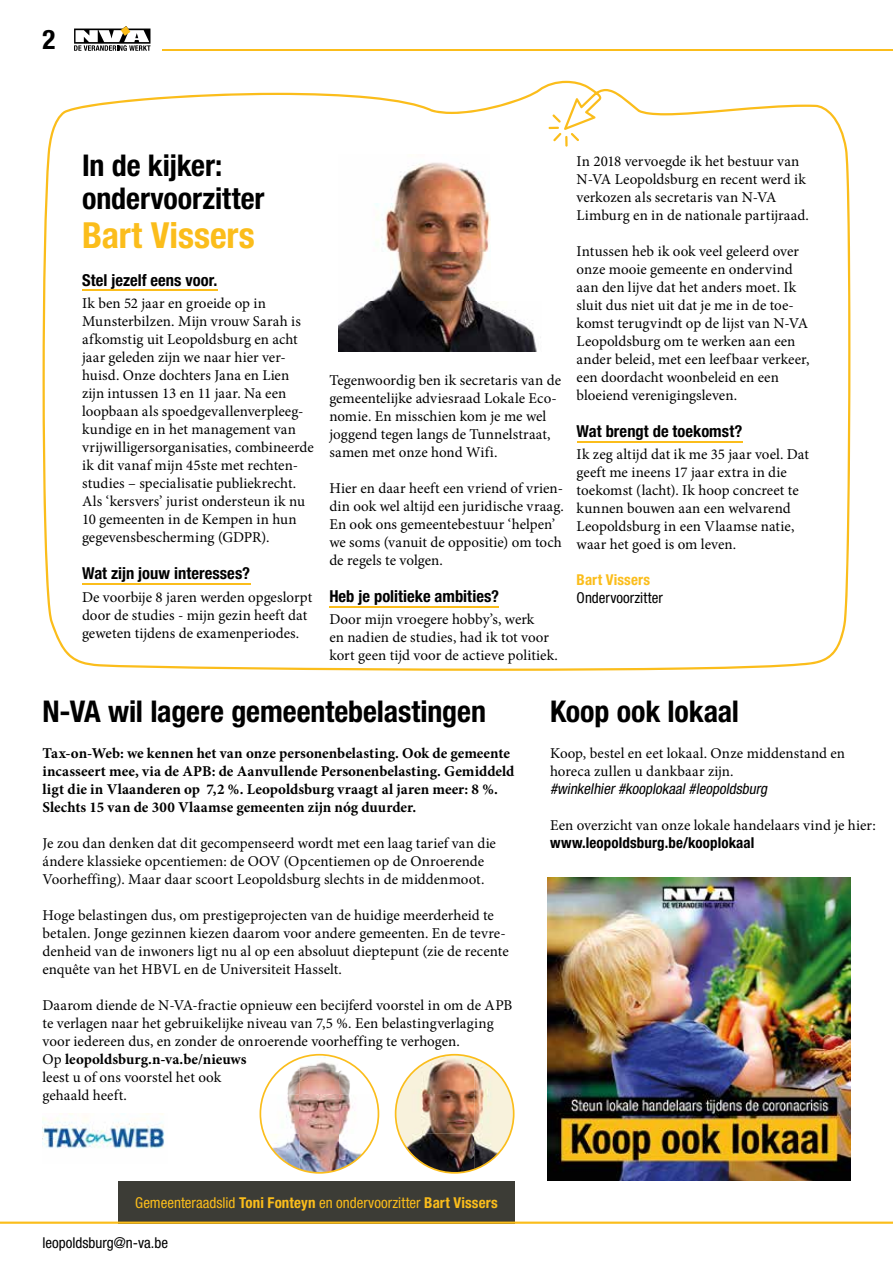
<style>
.page{position:relative;width:893px;height:1263px;background:#fff}
.page>*{position:absolute;margin:0;border:0;box-sizing:border-box;transform-origin:0 0}
.t1{font:700 condensed 36px "Helvetica Neue LT Std";color:#fbbd1b}
.t2{font:700 condensed 30px/33px "Helvetica Neue LT Std";letter-spacing:-.005em;color:#000}
.t3{font:700 condensed 27px "Helvetica Neue LT Std";color:#000}
.t4{font:700 condensed 16.5px "Helvetica Neue LT Std";letter-spacing:.005em;color:#000}
.t5{font:15px/18px "Minion Pro";color:#000}
.t6{font:700 15px/18px "Minion Pro";letter-spacing:.005em;color:#000}
.t7{font:condensed 15px "Helvetica Neue LT Std";color:#fbbd1b}
.t8{font:condensed 15px "Helvetica Neue LT Std";color:#000}
.t9{font:italic condensed 15px "Helvetica Neue LT Std";color:#000}
.t10{font:700 condensed 15px "Helvetica Neue LT Std";letter-spacing:.005em;color:#000}
.t11{font:700 condensed 15px "Helvetica Neue LT Std";letter-spacing:.01em;color:#fbbd1b}
.s1{font-weight:700}
</style>
<div class="page">
<hr style="left:163px;top:50px;width:730px;height:1px;background:#fbbd1b">
<img style="left:395px;top:1054px;width:119px;height:120px">
<img style="left:260px;top:1054px;width:119px;height:120px">
<svg style="left:43px;top:81px;width:807px;height:590px"></svg>
<img style="left:548px;top:878px;width:302px;height:303px">
<hr style="left:82px;top:290px;width:135px;height:1px;background:#fbbd1b">
<hr style="left:82px;top:584px;width:168px;height:1px;background:#fbbd1b">
<hr style="left:329px;top:606px;width:170px;height:1px;background:#fbbd1b">
<hr style="left:577px;top:441px;width:165px;height:1px;background:#fbbd1b">
<img style="left:43px;top:1113px;width:122px;height:36px">
<div style="left:118px;top:1181px;width:396px;height:43px;background:#3c3c36"></div>
<img style="left:339px;top:155px;width:202px;height:196px">
<svg style="left:0;top:1186px;width:893px;height:38px"></svg>
<svg style="left:74px;top:26px;width:76px;height:25px"></svg>
<h3 class="t3" style="left:43px;top:23px;width:14px">2</h3>
<h2 class="t2" style="left:82px;top:149px;width:184px">In de kijker: ondervoorzitter</h2>
<h1 class="t1" style="left:82px;top:213px;width:174px">Bart Vissers</h1>
<p class="t4" style="left:82px;top:270px;width:137px">Stel jezelf eens voor.</p>
<p class="t5" style="left:82px;top:294px;width:233px">Ik ben 52 jaar en groeide op in Munsterbilzen. Mijn vrouw Sarah is afkomstig uit Leopoldsburg en acht jaar geleden zijn we naar hier ver&shy;huisd. Onze dochters Jana en Lien zijn intussen 13 en 11 jaar. Na een loopbaan als spoedgevallenverpleeg&shy;kundige en in het management van vrijwilligersorganisaties, combineerde ik dit vanaf mijn 45ste met rechten&shy;studies – specialisatie publiekrecht.<br>Als ‘kersvers’ jurist ondersteun ik nu 10 gemeenten in de Kempen in hun gegevensbescherming (GDPR).</p>
<p class="t4" style="left:82px;top:563px;width:170px">Wat zijn jouw interesses?</p>
<p class="t5" style="left:82px;top:588px;width:232px">De voorbije 8 jaren werden opgeslorpt door de studies - mijn gezin heeft dat geweten tijdens de examenperiodes.</p>
<p class="t5" style="left:329px;top:371px;width:233px">Tegenwoordig ben ik secretaris van de gemeentelijke adviesraad Lokale Eco&shy;nomie. En misschien kom je me wel joggend tegen langs de Tunnelstraat, samen met onze hond Wifi.</p>
<p class="t5" style="left:329px;top:479px;width:236px">Hier en daar heeft een vriend of vrien&shy;din ook wel altijd een juridische vraag.<br>En ook ons gemeentebestuur ‘helpen’ we soms (vanuit de oppositie) om toch de regels te volgen.</p>
<p class="t4" style="left:329px;top:586px;width:171px">Heb je politieke ambities?</p>
<p class="t5" style="left:329px;top:611px;width:230px">Door mijn vroegere hobby’s, werk<br>en nadien de studies, had ik tot voor kort geen tijd voor de actieve politiek.</p>
<p class="t5" style="left:577px;top:152px;width:234px">In 2018 vervoegde ik het bestuur van N-VA Leopoldsburg en recent werd ik verkozen als secretaris van N-VA Limburg en in de nationale partijraad.</p>
<p class="t5" style="left:577px;top:242px;width:234px">Intussen heb ik ook veel geleerd over onze mooie gemeente en ondervind aan den lijve dat het anders moet. Ik sluit dus niet uit dat je me in de toe&shy;komst terugvindt op de lijst van N-VA Leopoldsburg om te werken aan een ander beleid, met een leefbaar verkeer, een doordacht woonbeleid en een bloeiend verenigingsleven.</p>
<p class="t4" style="left:577px;top:421px;width:167px">Wat brengt de toekomst?</p>
<p class="t5" style="left:577px;top:446px;width:234px">Ik zeg altijd dat ik me 35 jaar voel. Dat geeft me ineens 17 jaar extra in die toekomst (lacht). Ik hoop concreet te kunnen bouwen aan een welvarend Leopoldsburg in een Vlaamse natie, waar het goed is om leven.</p>
<p class="t11" style="left:577px;top:571px;width:75px">Bart Vissers</p>
<p class="t8" style="left:577px;top:589px;width:88px">Ondervoorzitter</p>
<h2 class="t2" style="left:43px;top:694px;width:445px">N-VA wil lagere gemeentebelastingen</h2>
<p class="t6" style="left:43px;top:744px;width:473px">Tax-on-Web: we kennen het van onze personenbelasting. Ook de gemeente incasseert mee, via de APB: de Aanvullende Personenbelasting. Gemiddeld ligt die in Vlaanderen op 7,2 %. Leopoldsburg vraagt al jaren meer: 8 %.<br>Slechts 15 van de 300 Vlaamse gemeenten zijn nóg duurder.</p>
<p class="t5" style="left:43px;top:834px;width:455px">Je zou dan denken dat dit gecompenseerd wordt met een laag tarief van die ándere klassieke opcentiemen: de OOV (Opcentiemen op de Onroerende<br>Voorheffing). Maar daar scoort Leopoldsburg slechts in de middenmoot.</p>
<p class="t5" style="left:43px;top:906px;width:468px">Hoge belastingen dus, om prestigeprojecten van de huidige meerderheid te betalen. Jonge gezinnen kiezen daarom voor andere gemeenten. En de tevre&shy;denheid van de inwoners ligt nu al op een absoluut dieptepunt (zie de recente enquête van het HBVL en de Universiteit Hasselt.</p>
<p class="t5" style="left:43px;top:996px;width:471px">Daarom diende de N-VA-fractie opnieuw een becijferd voorstel in om de APB te verlagen naar het gebruikelijke niveau van 7,5 %. Een belastingverlaging voor iedereen dus, en zonder de onroerende voorheffing te verhogen.<br>Op <span class="s1">leopoldsburg.n-va.be/nieuws<br></span>leest u of ons voorstel het ook<br>gehaald heeft.</p>
<h2 class="t2" style="left:550px;top:694px;width:191px">Koop ook lokaal</h2>
<p class="t5" style="left:550px;top:744px;width:297px">Koop, bestel en eet lokaal. Onze middenstand en horeca zullen u dankbaar zijn.</p>
<p class="t9" style="left:550px;top:780px;width:222px">#winkelhier#kooplokaal#leopoldsburg</p>
<p class="t5" style="left:550px;top:816px;width:327px">Een overzicht van onze lokale handelaars vind je hier:</p>
<p class="t10" style="left:550px;top:833px;width:206px">www.leopoldsburg.be/kooplokaal</p>
<p class="t7" style="left:135px;top:1194px;width:364px">Gemeenteraadslid <span class="s1">Toni Fonteyn</span> en ondervoorzitter <span class="s1">Bart Vissers</span></p>
<p class="t8" style="left:43px;top:1234px;width:127px">leopoldsburg@n-va.be</p>
</div>
